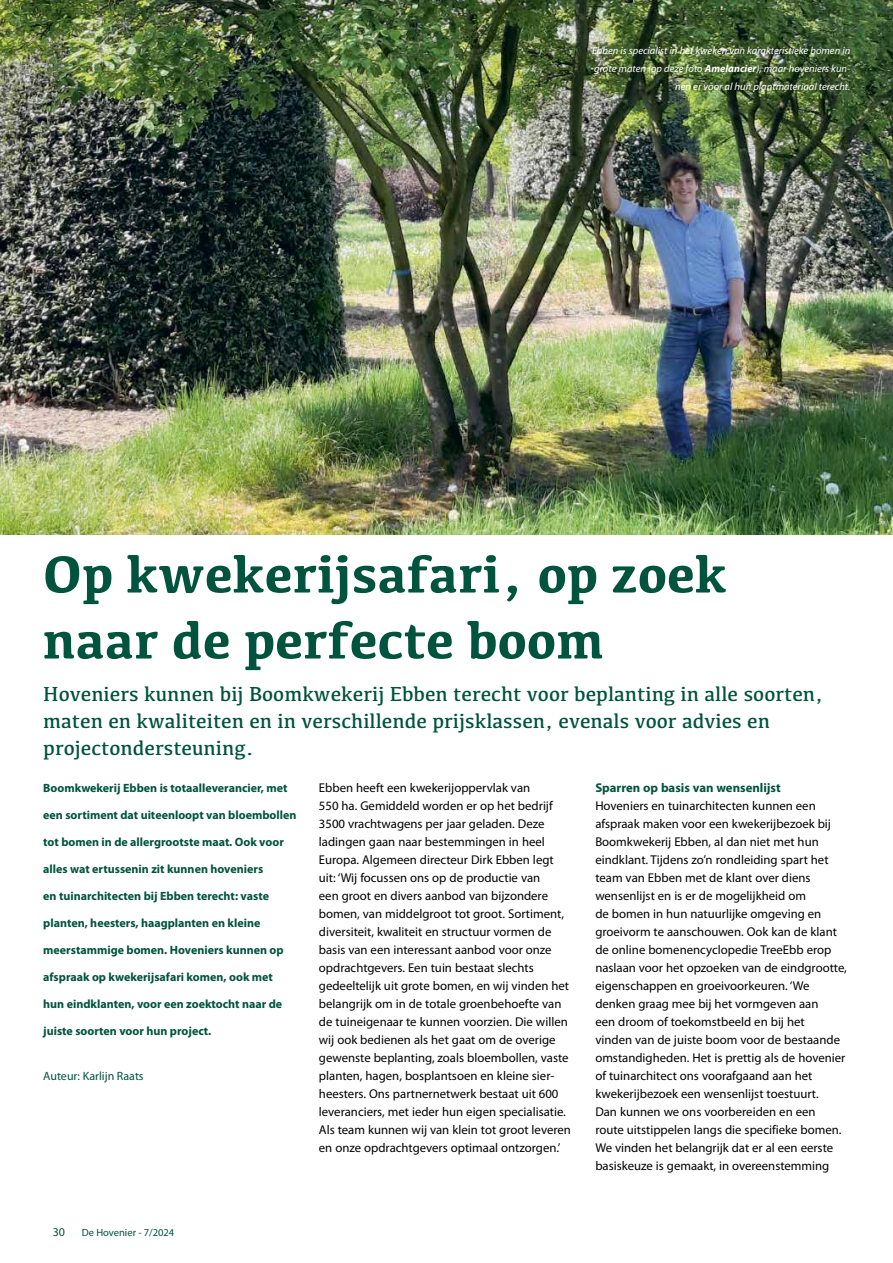
<style>
.page{position:relative;width:893px;height:1263px;background:#fff}
.page>*{position:absolute;margin:0;border:0;box-sizing:border-box;transform-origin:0 0}
.t1{font:700 54px/66px "Kefa";color:#00533d}
.t2{font:21px/27px "Kefa";color:#00533d}
.t3{font:12.75px/18px "Myriad Pro";color:#000}
.t4{font:700 12.75px "Myriad Pro";color:#00533d}
.t5{font:700 12px "Myriad Pro";color:#00533d}
.t6{font:12px "Myriad Pro";color:#00533d}
.t7{font:italic 10.5px/18px "Myriad Pro";color:#fff;text-align:right}
.t8{font:10.5px "Myriad Pro";color:#00533d}
.s1{font-weight:700}
</style>
<div class="page">
<img style="left:0;top:0;width:893px;height:534px">
<p class="t7" style="left:592px;top:41px;width:260px">Ebben is specialist in het kweken van karakteristieke bomen in grote maten (op deze foto <span class="s1">Amelancier</span>), maar hoveniers kun&shy;nen er voor al hun plantmateriaal terecht.</p>
<h1 class="t1" style="left:43px;top:538px;width:686px">Op kwekerijsafari, op zoek naar de perfecte boom</h1>
<h2 class="t2" style="left:43px;top:680px;width:781px">Hoveniers kunnen bij Boomkwekerij Ebben terecht voor beplanting in alle soorten, maten en kwaliteiten en in verschillende prijsklassen, evenals voor advies en projectondersteuning.</h2>
<p class="t5" style="left:43px;top:780px;width:246px">Boomkwekerij Ebben is totaalleverancier, met</p>
<p class="t5" style="left:43px;top:807px;width:255px">een sortiment dat uiteenloopt van bloembollen</p>
<p class="t5" style="left:43px;top:834px;width:242px">tot bomen in de allergrootste maat. Ook voor</p>
<p class="t5" style="left:43px;top:861px;width:221px">alles wat ertussenin zit kunnen hoveniers</p>
<p class="t5" style="left:43px;top:888px;width:227px">en tuinarchitecten bij Ebben terecht: vaste</p>
<p class="t5" style="left:43px;top:915px;width:219px">planten, heesters, haagplanten en kleine</p>
<p class="t5" style="left:43px;top:942px;width:242px">meerstammige bomen. Hoveniers kunnen op</p>
<p class="t5" style="left:43px;top:969px;width:231px">afspraak op kwekerijsafari komen, ook met</p>
<p class="t5" style="left:43px;top:996px;width:240px">hun eindklanten, voor een zoektocht naar de</p>
<p class="t5" style="left:43px;top:1023px;width:170px">juiste soorten voor hun project.</p>
<p class="t6" style="left:43px;top:1069px;width:102px">Auteur: Karlijn Raats</p>
<p class="t3" style="left:319px;top:779px;width:253px">Ebben heeft een kwekerijoppervlak van<br>550 ha. Gemiddeld worden er op het bedrijf 3500 vrachtwagens per jaar geladen. Deze ladingen gaan naar bestemmingen in heel Europa. Algemeen directeur Dirk Ebben legt uit: ‘Wij focussen ons op de productie van<br>een groot en divers aanbod van bijzondere bomen, van middelgroot tot groot. Sortiment, diversiteit, kwaliteit en structuur vormen de basis van een interessant aanbod voor onze opdrachtgevers. Een tuin bestaat slechts gedeeltelijk uit grote bomen, en wij vinden het belangrijk om in de totale groenbehoefte van de tuineigenaar te kunnen voorzien. Die willen wij ook bedienen als het gaat om de overige gewenste beplanting, zoals bloembollen, vaste planten, hagen, bosplantsoen en kleine sier&shy;heesters. Ons partnernetwerk bestaat uit 600 leveranciers, met ieder hun eigen specialisatie.<br>Als team kunnen wij van klein tot groot leveren en onze opdrachtgevers optimaal ontzorgen.’</p>
<p class="t4" style="left:595px;top:779px;width:187px">Sparren op basis van wensenlijst</p>
<p class="t3" style="left:595px;top:797px;width:253px">Hoveniers en tuinarchitecten kunnen een afspraak maken voor een kwekerijbezoek bij Boomkwekerij Ebben, al dan niet met hun eindklant. Tijdens zo’n rondleiding spart het team van Ebben met de klant over diens wensenlijst en is er de mogelijkheid om<br>de bomen in hun natuurlijke omgeving en groeivorm te aanschouwen. Ook kan de klant de online bomenencyclopedie TreeEbb erop naslaan voor het opzoeken van de eindgrootte, eigenschappen en groeivoorkeuren. ‘We denken graag mee bij het vormgeven aan<br>een droom of toekomstbeeld en bij het<br>vinden van de juiste boom voor de bestaande omstandigheden. Het is prettig als de hovenier of tuinarchitect ons voorafgaand aan het kwekerijbezoek een wensenlijst toestuurt.<br>Dan kunnen we ons voorbereiden en een route uitstippelen langs die specifieke bomen.<br>We vinden het belangrijk dat er al een eerste basiskeuze is gemaakt, in overeenstemming</p>
<p class="t6" style="left:53px;top:1224px;width:14px">30</p>
<p class="t8" style="left:82px;top:1226px;width:94px">De Hovenier - 7/2024</p>
</div>
